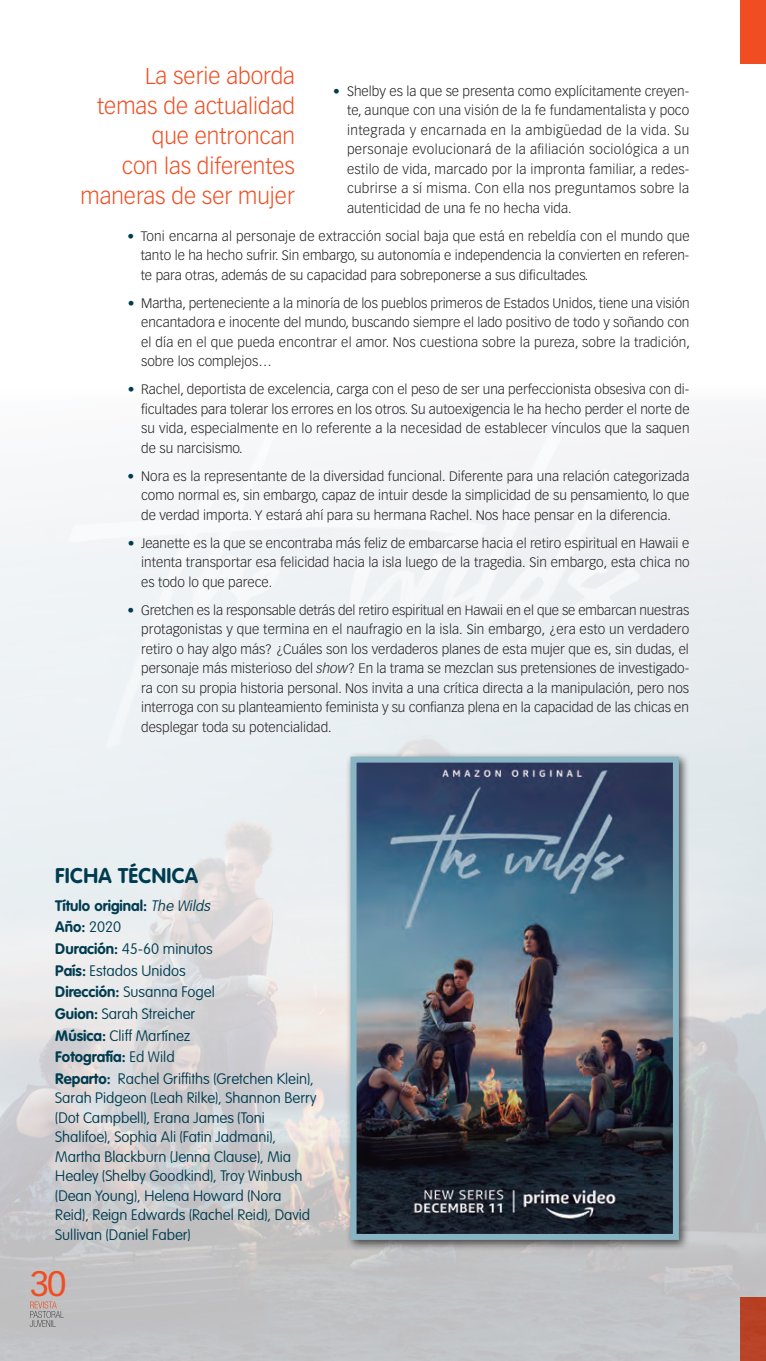
<style>
.page{position:relative;width:766px;height:1361px;background:#fff}
.page>*{position:absolute;margin:0;border:0;box-sizing:border-box;transform-origin:0 0}
.t1{font:34.65px "Vectora LT Std";color:#f04d22}
.t2{font:300 22.5px/30px "Vectora LT Std";color:#f04d22;text-align:right}
.t3{font:700 21px "VAG Rounded Std";letter-spacing:.015em;color:#003c50}
.t4{font:100 15px/21.6px "VAG Rounded Std";color:#003c50}
.t5{font:300 13.5px/19.5px "Vectora LT Std";color:#231f20;text-align:justify}
.s1{font-weight:400;color:#003c50}
.s2{font-style:italic}
.s3{font-weight:700}
</style>
<div class="page">
<div style="left:740px;top:0;width:25px;height:64px;background:#f04d22"></div>
<img style="left:0;top:410px;width:765px;height:951px">
<svg style="left:30px;top:1301px;width:34px;height:26px"></svg>
<div style="left:345px;top:751px;width:345px;height:500px;background:#231f20;opacity:.75"></div>
<img style="left:357px;top:763px;width:314px;height:470px">
<div style="left:350px;top:756px;width:328px;height:484px;border:6px solid #89b4c3"></div>
<h2 class="t2" style="left:80px;top:61px;width:216px">La serie aborda temas de actualidad que entroncan<br>con las diferentes maneras de ser mujer</h2>
<p class="t5" style="left:347px;top:81px;width:344px;text-indent:-14px"><span class="s1">•</span> Shelby es la que se presenta como explícitamente creyen&shy;te, aunque con una visión de la fe fundamentalista y poco integrada y encarnada en la ambigüedad de la vida. Su personaje evolucionará de la afiliación sociológica a un estilo de vida, marcado por la impronta familiar, a redes&shy;cubrirse a sí misma. Con ella nos preguntamos sobre la autenticidad de una fe no hecha vida.</p>
<p class="t5" style="left:141px;top:226px;width:550px;text-indent:-13px"><span class="s1">•</span> Toni encarna al personaje de extracción social baja que está en rebeldía con el mundo que tanto le ha hecho sufrir. Sin embargo, su autonomía e independencia la convierten en referen&shy;te para otras, además de su capacidad para sobreponerse a sus dificultades.</p>
<p class="t5" style="left:141px;top:293px;width:550px;text-indent:-13px"><span class="s1">•</span> Martha, perteneciente a la minoría de los pueblos primeros de Estados Unidos, tiene una visión encantadora e inocente del mundo, buscando siempre el lado positivo de todo y soñando con el día en el que pueda encontrar el amor. Nos cuestiona sobre la pureza, sobre la tradición, sobre los complejos…</p>
<p class="t5" style="left:141px;top:380px;width:550px;text-indent:-13px"><span class="s1">•</span> Rachel, deportista de excelencia, carga con el peso de ser una perfeccionista obsesiva con di&shy;ficultades para tolerar los errores en los otros. Su autoexigencia le ha hecho perder el norte de su vida, especialmente en lo referente a la necesidad de establecer vínculos que la saquen de su narcisismo.</p>
<p class="t5" style="left:141px;top:466px;width:549px;text-indent:-14px"><span class="s1">•</span> Nora es la representante de la diversidad funcional. Diferente para una relación categorizada como normal es, sin embargo, capaz de intuir desde la simplicidad de su pensamiento, lo que de verdad importa. Y estará ahí para su hermana Rachel. Nos hace pensar en la diferencia.</p>
<p class="t5" style="left:141px;top:533px;width:550px;text-indent:-13px"><span class="s1">•</span> Jeanette es la que se encontraba más feliz de embarcarse hacia el retiro espiritual en Hawaii e intenta transportar esa felicidad hacia la isla luego de la tragedia. Sin embargo, esta chica no es todo lo que parece.</p>
<p class="t5" style="left:141px;top:600px;width:549px;text-indent:-13px"><span class="s1">•</span> Gretchen es la responsable detrás del retiro espiritual en Hawaii en el que se embarcan nuestras protagonistas y que termina en el naufragio en la isla. Sin embargo, ¿era esto un verdadero retiro o hay algo más? ¿Cuáles son los verdaderos planes de esta mujer que es, sin dudas, el personaje más misterioso del <span class="s2">show</span>? En la trama se mezclan sus pretensiones de investigado&shy;ra con su propia historia personal. Nos invita a una crítica directa a la manipulación, pero nos interroga con su planteamiento feminista y su confianza plena en la capacidad de las chicas en desplegar toda su potencialidad.</p>
<h3 class="t3" style="left:55px;top:863px;width:144px">FICHA TÉCNICA</h3>
<p class="t4" style="left:55px;top:895px;width:260px"><span class="s3">Título original:</span> <span class="s2">The Wilds<br></span><span class="s3">Año:</span> 2020<br><span class="s3">Duración:</span> 45-60 minutos<br><span class="s3">País:</span> Estados Unidos<br><span class="s3">Dirección:</span> Susanna Fogel<br><span class="s3">Guion:</span> Sarah Streicher<br><span class="s3">Música:</span> Cliff Martínez<br><span class="s3">Fotografía:</span> Ed Wild<br><span class="s3">Reparto:</span> Rachel Griffiths (Gretchen Klein),</p>
<p class="t4" style="left:55px;top:1089px;width:262px;line-height:19.5px">Sarah Pidgeon (Leah Rilke), Shannon Berry (Dot Campbell), Erana James (Toni Shalifoe), Sophia Ali (Fatin Jadmani), Martha Blackburn (Jenna Clause), Mia Healey (Shelby Goodkind), Troy Winbush (Dean Young), Helena Howard (Nora Reid), Reign Edwards (Rachel Reid), David Sullivan (Daniel Faber)</p>
<h1 class="t1" style="left:30px;top:1263px;width:38px">30</h1>
</div>
